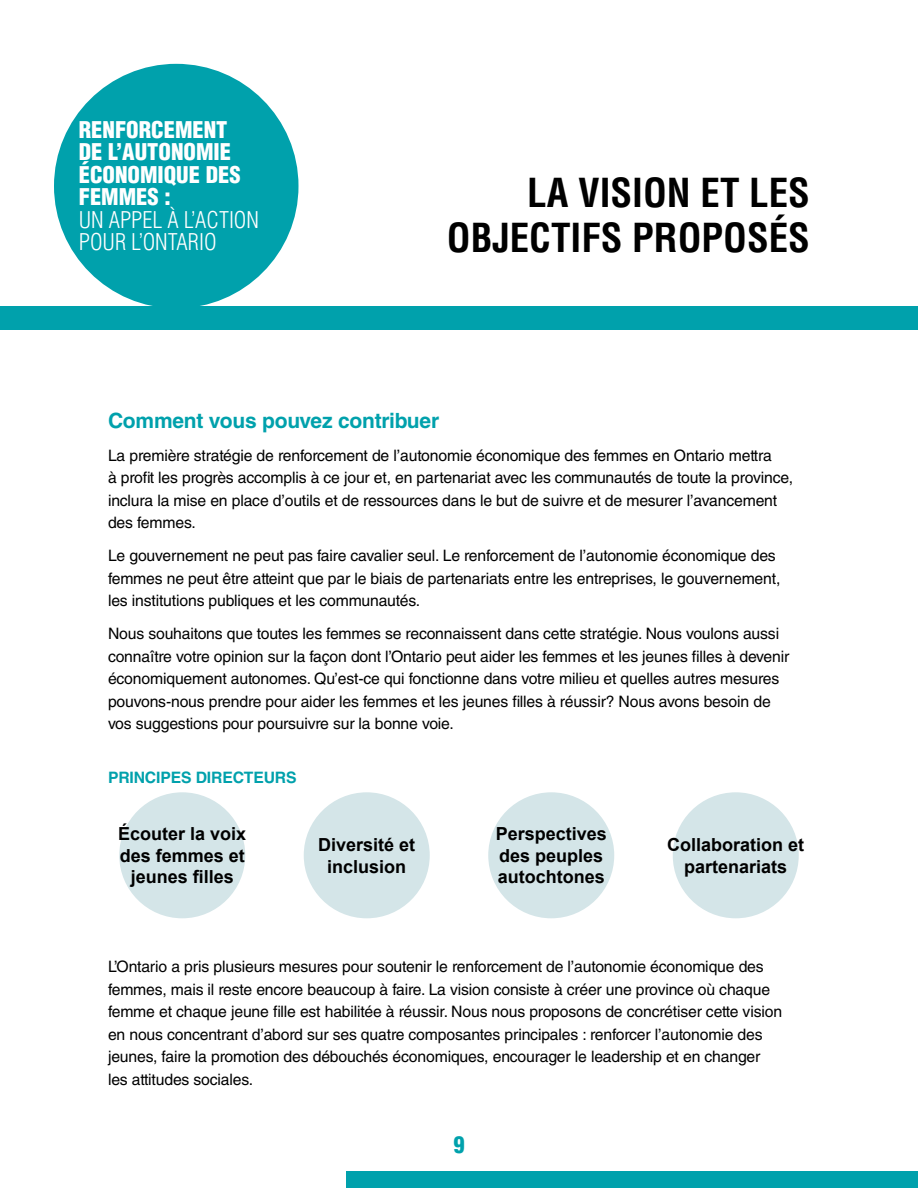
<style>
.page{position:relative;width:918px;height:1188px;background:#fff}
.page>*{position:absolute;margin:0;border:0;box-sizing:border-box;transform-origin:0 0}
.t1{font:700 condensed 39px/45px "Helvetica LT Std";color:#000;text-align:right}
.t2{font:900 condensed 22.5px/22.5px "Helvetica LT Std";color:#fff}
.t3{font:300 condensed 22.5px/22.5px "Helvetica LT Std";color:#fff}
.t4{font:900 condensed 22.5px "Helvetica LT Std";color:#00a1ac}
.goal{font:700 21px "Helvetica LT Std";letter-spacing:-.01em;color:#00a1ac}
.t5{font:700 18px/21.6px "Arial";color:#000;text-align:center}
.t6{font:15.75px/22.5px "Helvetica LT Std";letter-spacing:-.01em;color:#000}
.t7{font:700 15.75px "Helvetica LT Std";letter-spacing:-.01em;color:#00a1ac}
</style>
<div class="page">
<div style="left:0;top:306px;width:918px;height:24px;background:#00a1ac"></div>
<div style="left:346px;top:1172px;width:572px;height:16px;background:#00a1ac"></div>
<div style="left:54px;top:64px;width:244px;height:244px;background:#00a1ac;border-radius:50%"></div>
<div style="left:119px;top:792px;width:126px;height:126px;background:#d4e5e8;border-radius:50%"></div>
<div style="left:304px;top:792px;width:126px;height:126px;background:#d4e5e8;border-radius:50%"></div>
<div style="left:488px;top:792px;width:126px;height:126px;background:#d4e5e8;border-radius:50%"></div>
<div style="left:673px;top:792px;width:126px;height:126px;background:#d4e5e8;border-radius:50%"></div>
<h2 class="t2" style="left:79px;top:118px;width:163px">RENFORCEMENT<br>DE L’AUTONOMIE<br>ÉCONOMIQUE DES<br>FEMMES :</h2>
<h2 class="t3" style="left:79px;top:208px;width:182px">UN APPEL À L’ACTION<br>POUR L’ONTARIO</h2>
<h1 class="t1" style="left:447px;top:170px;width:365px">LA VISION ET LES<br>OBJECTIFS PROPOSÉS</h1>
<p class="goal" style="left:108px;top:407px;width:333px">Comment vous pouvez contribuer</p>
<p class="t6" style="left:108px;top:444px;width:687px">La première stratégie de renforcement de l’autonomie économique des femmes en Ontario mettra<br>à profit les progrès accomplis à ce jour et, en partenariat avec les communautés de toute la province, inclura la mise en place d’outils et de ressources dans le but de suivre et de mesurer l’avancement des femmes.</p>
<p class="t6" style="left:108px;top:544px;width:674px">Le gouvernement ne peut pas faire cavalier seul. Le renforcement de l’autonomie économique des femmes ne peut être atteint que par le biais de partenariats entre les entreprises, le gouvernement, les institutions publiques et les communautés.</p>
<p class="t6" style="left:108px;top:622px;width:683px">Nous souhaitons que toutes les femmes se reconnaissent dans cette stratégie. Nous voulons aussi connaître votre opinion sur la façon dont l’Ontario peut aider les femmes et les jeunes filles à devenir économiquement autonomes. Qu’est-ce qui fonctionne dans votre milieu et quelles autres mesures pouvons-nous prendre pour aider les femmes et les jeunes filles à réussir? Nous avons besoin de vos suggestions pour poursuivre sur la bonne voie.</p>
<p class="t7" style="left:108px;top:768px;width:190px">PRINCIPES DIRECTEURS</p>
<p class="t5" style="left:118px;top:824px;width:130px">Écouter la voix des femmes et jeunes filles</p>
<p class="t5" style="left:318px;top:834px;width:99px">Diversité et inclusion</p>
<p class="t5" style="left:496px;top:824px;width:113px;text-align:left">Perspectives des peuples autochtones</p>
<p class="t5" style="left:667px;top:834px;width:139px">Collaboration et partenariats</p>
<p class="t6" style="left:108px;top:955px;width:676px">L’Ontario a pris plusieurs mesures pour soutenir le renforcement de l’autonomie économique des femmes, mais il reste encore beaucoup à faire. La vision consiste à créer une province où chaque femme et chaque jeune fille est habilitée à réussir. Nous nous proposons de concrétiser cette vision en nous concentrant d’abord sur ses quatre composantes principales : renforcer l’autonomie des jeunes, faire la promotion des débouchés économiques, encourager le leadership et en changer les attitudes sociales.</p>
<h2 class="t4" style="left:453px;top:1130px;width:13px">9</h2>
</div>
